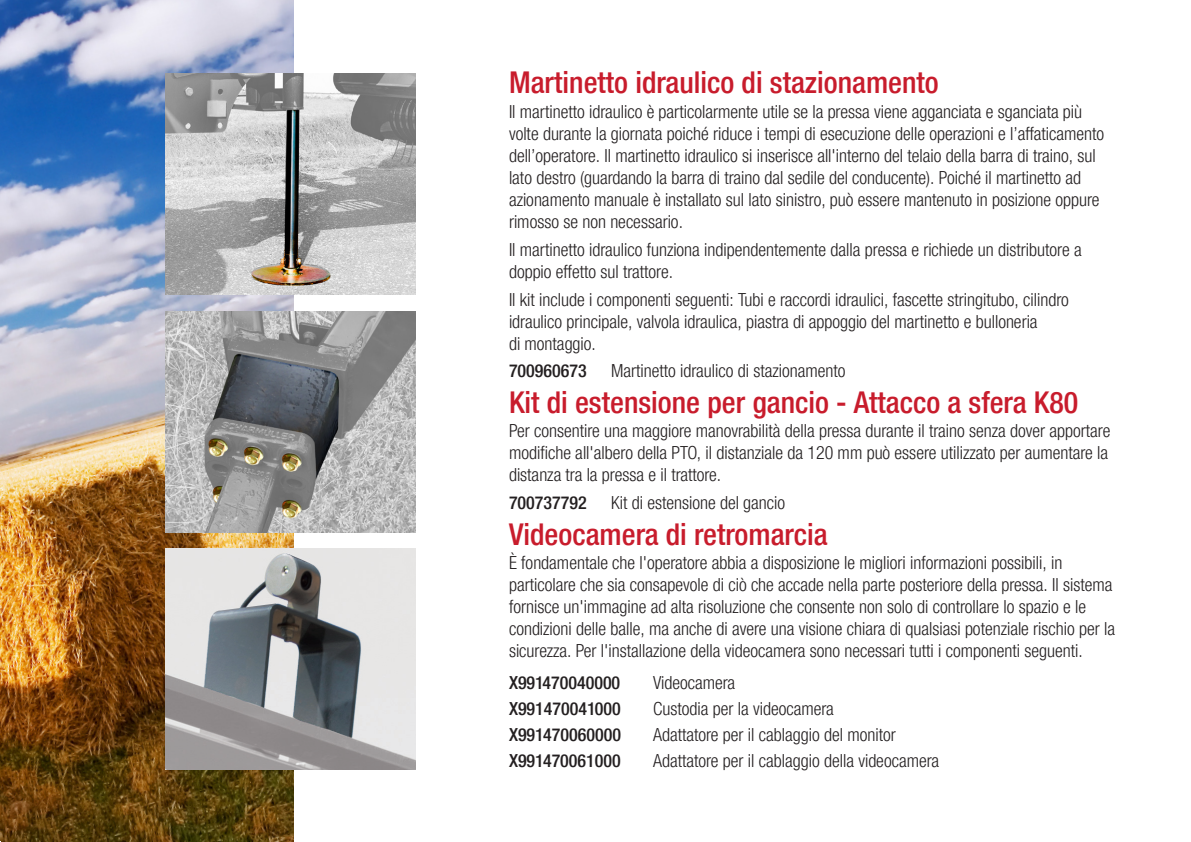
<style>
.page{position:relative;width:1191px;height:842px;background:#fff}
.page>*{position:absolute;margin:0;border:0;box-sizing:border-box;transform-origin:0 0}
.Subheading_15_12_IT{font:500 condensed 30px "Helvetica Neue LTW1 G";color:#c81c2c}
.Text_10_11{font:300 condensed 18px/22px "Helvetica Neue LTW1 G";color:#231f20}
.Text_10_11-2{font:500 condensed 18px "Helvetica Neue LTW1 G";color:#231f20}
</style>
<div class="page">
<img style="left:0;top:0;width:293px;height:842px">
<img style="left:166px;top:549px;width:249px;height:221px">
<img style="left:166px;top:311px;width:249px;height:221px">
<img style="left:166px;top:74px;width:249px;height:221px">
<p class="Subheading_15_12_IT" style="left:509px;top:65px;width:431px">Martinetto idraulico di stazionamento</p>
<p class="Text_10_11" style="left:509px;top:101px;width:597px">Il martinetto idraulico è particolarmente utile se la pressa viene agganciata e sganciata più volte durante la giornata poiché riduce i tempi di esecuzione delle operazioni e l’affaticamento dell’operatore. Il martinetto idraulico si inserisce all'interno del telaio della barra di traino, sul lato destro (guardando la barra di traino dal sedile del conducente). Poiché il martinetto ad azionamento manuale è installato sul lato sinistro, può essere mantenuto in posizione oppure rimosso se non necessario.</p>
<p class="Text_10_11" style="left:509px;top:239px;width:574px">Il martinetto idraulico funziona indipendentemente dalla pressa e richiede un distributore a doppio effetto sul trattore.</p>
<p class="Text_10_11" style="left:509px;top:288px;width:561px">Il kit include i componenti seguenti: Tubi e raccordi idraulici, fascette stringitubo, cilindro idraulico principale, valvola idraulica, piastra di appoggio del martinetto e bulloneria<br>di montaggio.</p>
<p class="Text_10_11-2" style="left:509px;top:360px;width:79px">700960673</p>
<p class="Text_10_11" style="left:611px;top:360px;width:236px">Martinetto idraulico di stazionamento</p>
<p class="Subheading_15_12_IT" style="left:509px;top:384px;width:570px">Kit di estensione per gancio - Attacco a sfera K80</p>
<p class="Text_10_11" style="left:509px;top:420px;width:603px">Per consentire una maggiore manovrabilità della pressa durante il traino senza dover apportare modifiche all'albero della PTO, il distanziale da 120 mm può essere utilizzato per aumentare la distanza tra la pressa e il trattore.</p>
<p class="Text_10_11-2" style="left:509px;top:492px;width:79px">700737792</p>
<p class="Text_10_11" style="left:611px;top:492px;width:176px">Kit di estensione del gancio</p>
<p class="Subheading_15_12_IT" style="left:509px;top:516px;width:320px">Videocamera di retromarcia</p>
<p class="Text_10_11" style="left:509px;top:552px;width:608px">È fondamentale che l'operatore abbia a disposizione le migliori informazioni possibili, in particolare che sia consapevole di ciò che accade nella parte posteriore della pressa. Il sistema fornisce un'immagine ad alta risoluzione che consente non solo di controllare lo spazio e le condizioni delle balle, ma anche di avere una visione chiara di qualsiasi potenziale rischio per la sicurezza. Per l'installazione della videocamera sono necessari tutti i componenti seguenti.</p>
<p class="Text_10_11-2" style="left:509px;top:672px;width:113px">X991470040000</p>
<p class="Text_10_11" style="left:653px;top:672px;width:84px">Videocamera</p>
<p class="Text_10_11-2" style="left:509px;top:698px;width:113px">X991470041000</p>
<p class="Text_10_11" style="left:653px;top:698px;width:182px">Custodia per la videocamera</p>
<p class="Text_10_11-2" style="left:509px;top:724px;width:113px">X991470060000</p>
<p class="Text_10_11" style="left:653px;top:724px;width:244px">Adattatore per il cablaggio del monitor</p>
<p class="Text_10_11-2" style="left:509px;top:750px;width:113px">X991470061000</p>
<p class="Text_10_11" style="left:653px;top:750px;width:287px">Adattatore per il cablaggio della videocamera</p>
</div>
